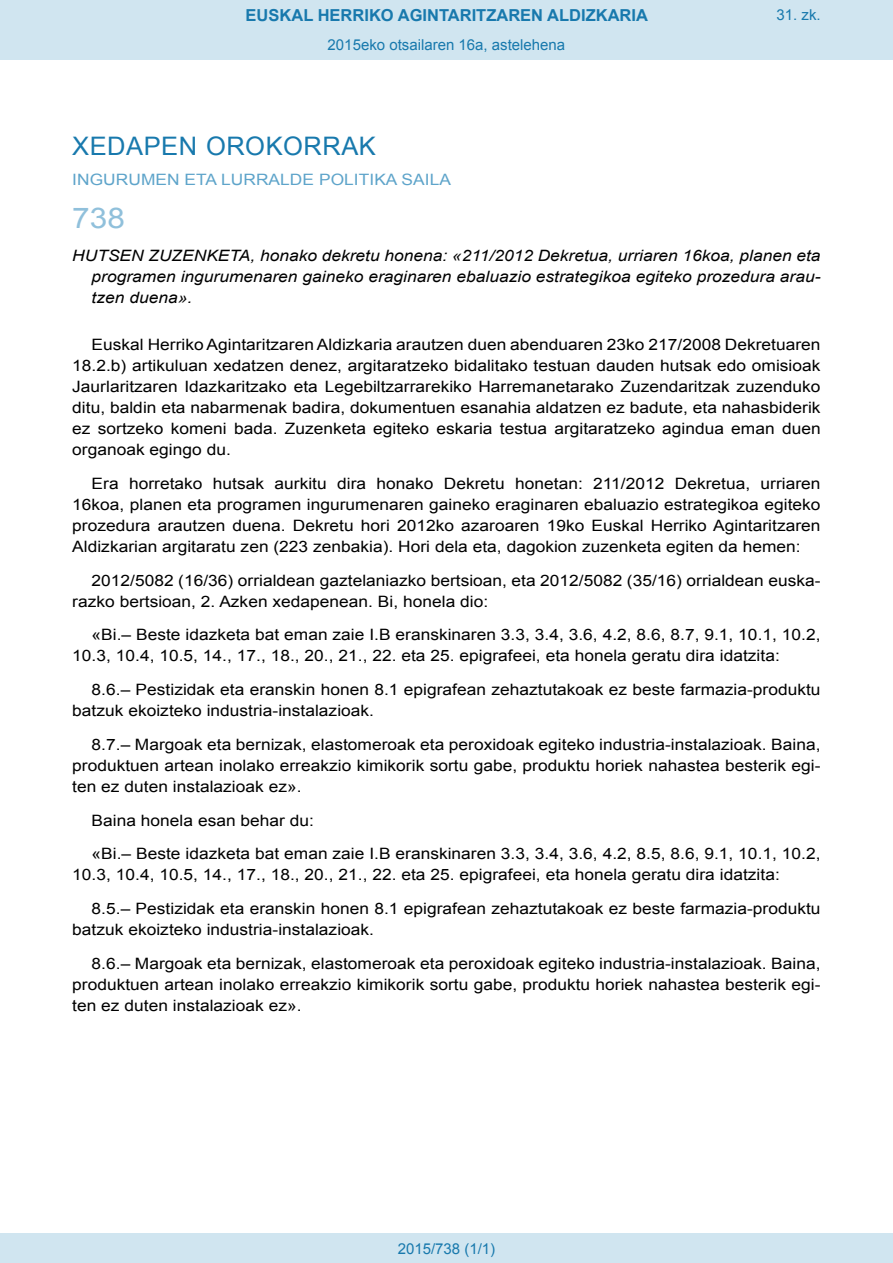
<style>
.page{position:relative;width:893px;height:1263px;background:#fff}
.page>*{position:absolute;margin:0;border:0;box-sizing:border-box;transform-origin:0 0}
.BOPVOrden{font:28.5px "Arial";color:#90c0db;scale:1.11 1}
.BOPVSeccion{font:25.5px "Arial";letter-spacing:.02em;color:#1879ad}
.t1{font:700 16.5px "Arial";color:#1879ad}
.BOPVDetalle{font:15.6px/21px "Arial";color:#000;scale:1.11 1}
.BOPVTitulo{font:italic 15.6px/21px "Arial";color:#000;text-align:justify;scale:1.11 1}
.BOPVOrganismo{font:15.6px "Arial";letter-spacing:.005em;color:#5ea4ca;scale:1.11 1}
.Paginacion_Centro{font:15px "Arial";color:#1879ad}
</style>
<div class="page">
<div style="left:0;top:0;width:893px;height:60px;background:#d0e5f0"></div>
<div style="left:0;top:1233px;width:893px;height:30px;background:#d0e5f0"></div>
<p class="t1" style="left:246px;top:4px;width:404px">EUSKAL HERRIKO AGINTARITZAREN ALDIZKARIA</p>
<p class="Paginacion_Centro" style="left:328px;top:35px;width:239px">2015eko otsailaren 16a, astelehena</p>
<p class="Paginacion_Centro" style="left:776px;top:5px;width:46px">31. zk.</p>
<p class="BOPVSeccion" style="left:72px;top:129px;width:305px">XEDAPEN OROKORRAK</p>
<p class="BOPVOrganismo" style="left:72px;top:169px;width:343px">INGURUMEN ETA LURRALDE POLITIKA SAILA</p>
<p class="BOPVOrden" style="left:72px;top:199px;width:49px">738</p>
<p class="BOPVTitulo" style="left:92px;top:246px;width:658px;text-indent:-19px">HUTSEN ZUZENKETA, honako dekretu honena: «211/2012 Dekretua, urriaren 16koa, planen eta programen ingurumenaren gaineko eraginaren ebaluazio estrategikoa egiteko prozedura arau&shy;tzen duena».</p>
<p class="BOPVDetalle" style="left:72px;top:334px;width:676px;text-align:justify;text-indent:19px">Euskal Herriko Agintaritzaren Aldizkaria arautzen duen abenduaren 23ko 217/2008 Dekretuaren 18.2.b) artikuluan xedatzen denez, argitaratzeko bidalitako testuan dauden hutsak edo omisioak Jaurlaritzaren Idazkaritzako eta Legebiltzarrarekiko Harremanetarako Zuzendaritzak zuzenduko ditu, baldin eta nabarmenak badira, dokumentuen esanahia aldatzen ez badute, eta nahasbiderik ez sortzeko komeni bada. Zuzenketa egiteko eskaria testua argitaratzeko agindua eman duen organoak egingo du.</p>
<p class="BOPVDetalle" style="left:72px;top:473px;width:676px;text-align:justify;text-indent:19px">Era horretako hutsak aurkitu dira honako Dekretu honetan: 211/2012 Dekretua, urriaren 16koa, planen eta programen ingurumenaren gaineko eraginaren ebaluazio estrategikoa egiteko prozedura arautzen duena. Dekretu hori 2012ko azaroaren 19ko Euskal Herriko Agintaritzaren Aldizkarian argitaratu zen (223 zenbakia). Hori dela eta, dagokion zuzenketa egiten da hemen:</p>
<p class="BOPVDetalle" style="left:72px;top:570px;width:676px;text-indent:19px">2012/5082 (16/36) orrialdean gaztelaniazko bertsioan, eta 2012/5082 (35/16) orrialdean euska&shy;razko bertsioan, 2. Azken xedapenean. Bi, honela dio:</p>
<p class="BOPVDetalle" style="left:72px;top:624px;width:676px;text-indent:19px">«Bi.– Beste idazketa bat eman zaie I.B eranskinaren 3.3, 3.4, 3.6, 4.2, 8.6, 8.7, 9.1, 10.1, 10.2,<br>10.3, 10.4, 10.5, 14., 17., 18., 20., 21., 22. eta 25. epigrafeei, eta honela geratu dira idatzita:</p>
<p class="BOPVDetalle" style="left:72px;top:679px;width:676px;text-indent:19px">8.6.– Pestizidak eta eranskin honen 8.1 epigrafean zehaztutakoak ez beste farmazia-produktu batzuk ekoizteko industria-instalazioak.</p>
<p class="BOPVDetalle" style="left:72px;top:734px;width:676px;text-align:justify;text-indent:19px">8.7.– Margoak eta bernizak, elastomeroak eta peroxidoak egiteko industria-instalazioak. Baina, produktuen artean inolako erreakzio kimikorik sortu gabe, produktu horiek nahastea besterik egi&shy;ten ez duten instalazioak ez».</p>
<p class="BOPVDetalle" style="left:92px;top:810px;width:202px">Baina honela esan behar du:</p>
<p class="BOPVDetalle" style="left:72px;top:843px;width:676px;text-indent:19px">«Bi.– Beste idazketa bat eman zaie I.B eranskinaren 3.3, 3.4, 3.6, 4.2, 8.5, 8.6, 9.1, 10.1, 10.2,<br>10.3, 10.4, 10.5, 14., 17., 18., 20., 21., 22. eta 25. epigrafeei, eta honela geratu dira idatzita:</p>
<p class="BOPVDetalle" style="left:72px;top:898px;width:676px;text-indent:19px">8.5.– Pestizidak eta eranskin honen 8.1 epigrafean zehaztutakoak ez beste farmazia-produktu batzuk ekoizteko industria-instalazioak.</p>
<p class="BOPVDetalle" style="left:72px;top:953px;width:676px;text-align:justify;text-indent:19px">8.6.– Margoak eta bernizak, elastomeroak eta peroxidoak egiteko industria-instalazioak. Baina, produktuen artean inolako erreakzio kimikorik sortu gabe, produktu horiek nahastea besterik egi&shy;ten ez duten instalazioak ez».</p>
<p class="Paginacion_Centro" style="left:398px;top:1238px;width:99px">2015/738 (1/1)</p>
</div>
